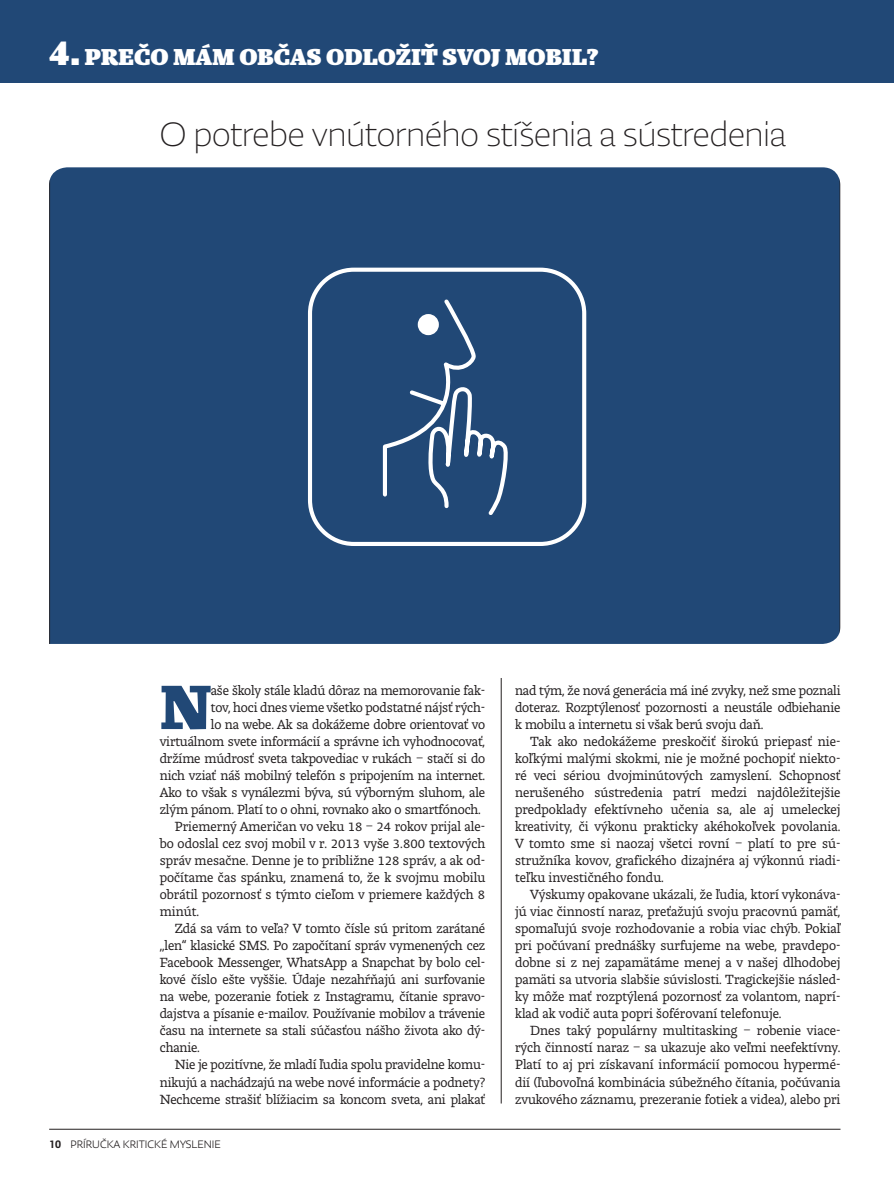
<style>
.page{position:relative;width:894px;height:1186px;background:#fff}
.page>*{position:absolute;margin:0;border:0;box-sizing:border-box;transform-origin:0 0}
.inicial{font:900 69.15px "Lumin Display Std";color:#214876}
.titul_jednak_25{font:100 37.5px "Lumin Sans Std";color:#231f20}
.vynaska_nadpis_red{font:900 25.5px "Lumin Display Std";color:#fff}
.text{font:300 14.7px/17px "Lumin Std";color:#231f20;text-align:justify}
.inicial-2{font:300 14.7px/17px "Lumin Std";letter-spacing:-.01em;color:#231f20;text-align:right}
.DO_PGINY1{font:300 12px "Lumin Sans Std";color:#231f20}
.DO_PAGINY2{font:500 12px "Lumin Sans Std";color:#231f20}
.s1{font-size:37.5px}
</style>
<div class="page">
<hr style="left:49px;top:1128px;width:791px;height:1px;background:#231f20">
<hr style="left:891px;top:0;width:2px;height:82px;background:#214876">
<div style="left:0;top:0;width:891px;height:82px;background:#214876"></div>
<div style="left:49px;top:167px;width:791px;height:476px;background:#214876"></div>
<svg style="left:306px;top:265px;width:282px;height:283px;background:#355882"></svg>
<hr style="left:501px;top:677px;width:1px;height:426px;background:#231f20">
<p class="vynaska_nadpis_red" style="left:49px;top:41px;width:551px"><span class="s1">4.</span> PREČO MÁM OBČAS ODLOŽIŤ SVOJ MOBIL?</p>
<p class="titul_jednak_25" style="left:160px;top:114px;width:628px">O potrebe vnútorného stíšenia a sústredenia</p>
<p class="inicial-2" style="left:160px;top:681px;width:327px">aše školy stále kladú dôraz na memorovanie fak-<br>tov, hoci dnes vieme všetko podstatné nájsť rých-<br>lo na webe. Ak sa dokážeme dobre orientovať vo virtuálnom svete informácií a správne ich vyhodnocovať, držíme múdrosť sveta takpovediac v rukách – stačí si do nich vziať náš mobilný telefón s pripojením na internet.<br>Ako to však s vynálezmi býva, sú výborným sluhom, ale zlým pánom. Platí to o ohni, rovnako ako o smartfónoch.</p>
<p class="text" style="left:160px;top:817px;width:327px;text-indent:15px">Priemerný Američan vo veku 18 – 24 rokov prijal ale&shy;bo odoslal cez svoj mobil v r. 2013 vyše 3.800 textových správ mesačne. Denne je to približne 128 správ, a ak od&shy;počítame čas spánku, znamená to, že k svojmu mobilu obrátil pozornosť s týmto cieľom v priemere každých 8 minút.</p>
<p class="text" style="left:160px;top:919px;width:327px;text-indent:15px">Zdá sa vám to veľa? V tomto čísle sú pritom zarátané „len“ klasické SMS. Po započítaní správ vymenených cez Facebook Messenger, WhatsApp a Snapchat by bolo cel&shy;kové číslo ešte vyššie. Údaje nezahŕňajú ani surfovanie na webe, pozeranie fotiek z Instagramu, čítanie spravo&shy;dajstva a písanie e-mailov. Používanie mobilov a trávenie času na internete sa stali súčasťou nášho života ako dý&shy;chanie.</p>
<p class="text" style="left:160px;top:1056px;width:327px;text-indent:15px">Nie je pozitívne, že mladí ľudia spolu pravidelne komu&shy;nikujú a nachádzajú na webe nové informácie a podnety?<br>Nechceme strašiť blížiacim sa koncom sveta, ani plakať</p>
<p class="inicial" style="left:160px;top:664px;width:53px">N</p>
<p class="DO_PAGINY2" style="left:49px;top:1137px;width:13px">10</p>
<p class="DO_PGINY1" style="left:70px;top:1137px;width:152px">PRÍRUČKA KRITICKÉ MYSLENIE</p>
<p class="text" style="left:515px;top:681px;width:327px">nad tým, že nová generácia má iné zvyky, než sme poznali doteraz. Rozptýlenosť pozornosti a neustále odbiehanie k mobilu a internetu si však berú svoju daň.</p>
<p class="text" style="left:515px;top:732px;width:327px;text-indent:15px">Tak ako nedokážeme preskočiť širokú priepasť nie&shy;koľkými malými skokmi, nie je možné pochopiť niekto&shy;ré veci sériou dvojminútových zamyslení. Schopnosť nerušeného sústredenia patrí medzi najdôležitejšie predpoklady efektívneho učenia sa, ale aj umeleckej kreativity, či výkonu prakticky akéhokoľvek povolania.<br>V tomto sme si naozaj všetci rovní – platí to pre sú&shy;stružníka kovov, grafického dizajnéra aj výkonnú riadi&shy;teľku investičného fondu.</p>
<p class="text" style="left:515px;top:885px;width:327px;text-indent:15px">Výskumy opakovane ukázali, že ľudia, ktorí vykonáva&shy;jú viac činností naraz, preťažujú svoju pracovnú pamäť, spomaľujú svoje rozhodovanie a robia viac chýb. Pokiaľ pri počúvaní prednášky surfujeme na webe, pravdepo&shy;dobne si z nej zapamätáme menej a v našej dlhodobej pamäti sa utvoria slabšie súvislosti. Tragickejšie násled&shy;ky môže mať rozptýlená pozornosť za volantom, naprí&shy;klad ak vodič auta popri šoférovaní telefonuje.</p>
<p class="text" style="left:515px;top:1022px;width:327px;text-indent:15px">Dnes taký populárny multitasking – robenie viace&shy;rých činností naraz – sa ukazuje ako veľmi neefektívny.<br>Platí to aj pri získavaní informácií pomocou hypermé&shy;dií (ľubovoľná kombinácia súbežného čítania, počúvania zvukového záznamu, prezeranie fotiek a videa), alebo pri</p>
</div>
